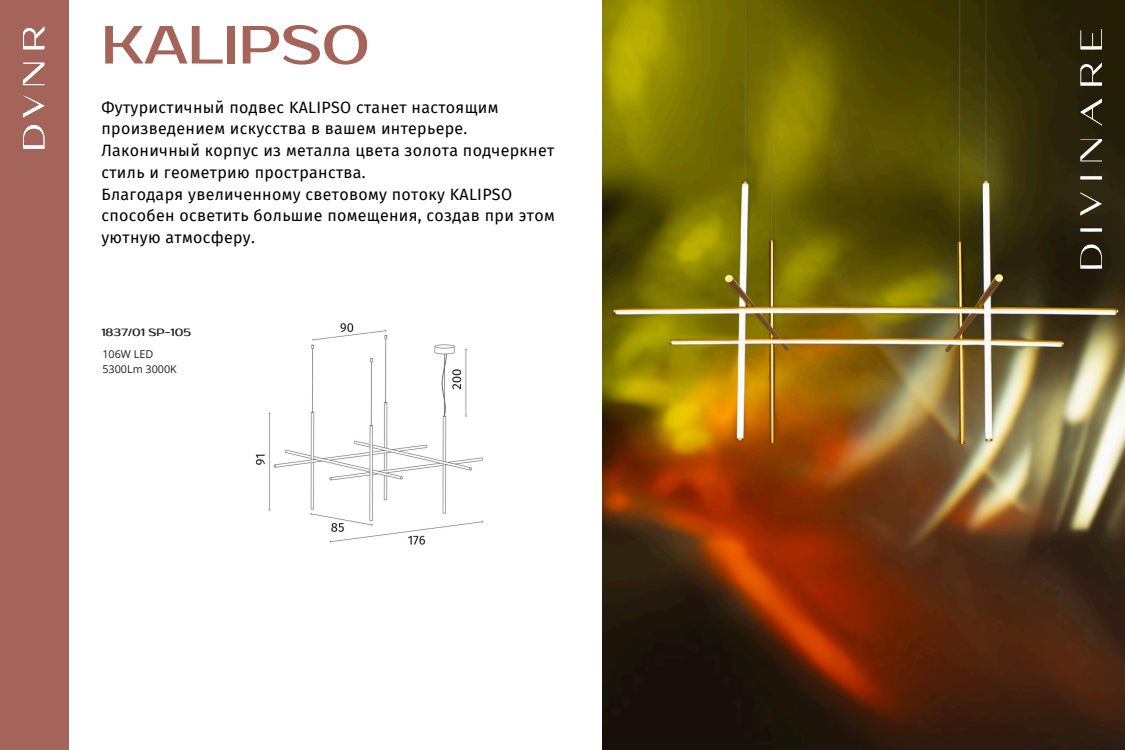
<style>
.page{position:relative;width:1125px;height:750px;background:#fff}
.page>*{position:absolute;margin:0;border:0;box-sizing:border-box;transform-origin:0 0}
.t1{font:53.6px "Prosto One";color:#a46459}
.t2{font:16px/21.8px "Fira Sans";letter-spacing:.02em;color:#000}
.t3{font:10.8px/14.9px "Open Sans";color:#231f20}
.t4{font:10.6px "Prosto One";color:#231f20}
</style>
<div class="page">
<img style="left:602px;top:0;width:523px;height:750px">
<svg style="left:1080px;top:192px;width:22px;height:24px"></svg>
<svg style="left:1080px;top:62px;width:22px;height:24px"></svg>
<svg style="left:1080px;top:29px;width:22px;height:21px"></svg>
<svg style="left:1080px;top:139px;width:22px;height:22px"></svg>
<svg style="left:1080px;top:176px;width:22px;height:4px"></svg>
<svg style="left:1080px;top:244px;width:22px;height:25px"></svg>
<svg style="left:1080px;top:98px;width:22px;height:28px"></svg>
<svg style="left:1080px;top:228px;width:22px;height:4px"></svg>
<div style="left:0;top:0;width:68px;height:750px;background:#a46459"></div>
<svg style="left:23px;top:26px;width:21px;height:23px"></svg>
<svg style="left:23px;top:125px;width:21px;height:24px"></svg>
<svg style="left:23px;top:63px;width:21px;height:22px"></svg>
<svg style="left:23px;top:95px;width:21px;height:22px"></svg>
<img style="left:255px;top:323px;width:229px;height:222px">
<h1 class="t1" style="left:101px;top:13px;width:270px">KALIPSO</h1>
<h2 class="t2" style="left:101px;top:96px;width:455px">Футуристичный подвес KALIPSO станет настоящим произведением искусства в вашем интерьере.<br>Лаконичный корпус из металла цвета золота подчеркнет стиль и геометрию пространства.<br>Благодаря увеличенному световому потоку KALIPSO способен осветить большие помещения, создав при этом уютную атмосферу.</h2>
<h2 class="t4" style="left:101px;top:326px;width:91px">1837/01 SP-105</h2>
<h2 class="t3" style="left:102px;top:347px;width:76px">106W LED<br>5300Lm 3000K</h2>
</div>
